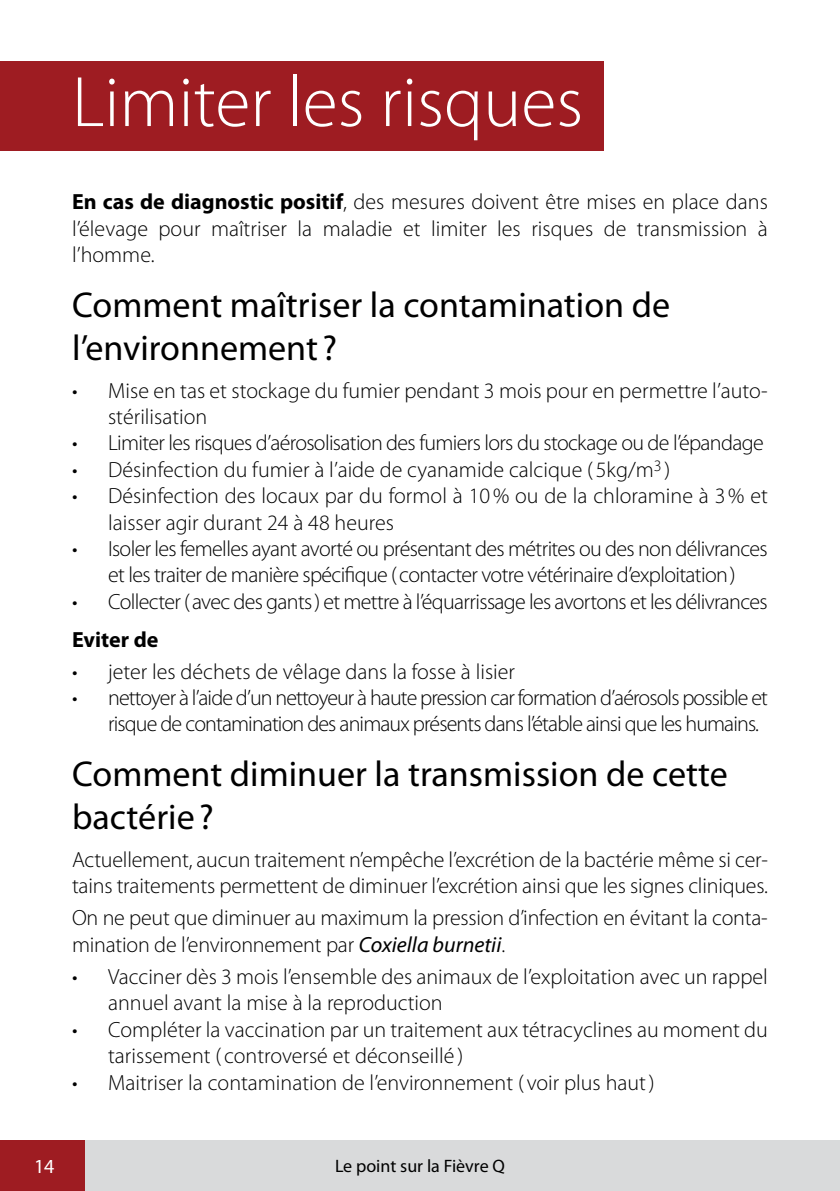
<style>
.page{position:relative;width:840px;height:1191px;background:#fff}
.page>*{position:absolute;margin:0;border:0;box-sizing:border-box;transform-origin:0 0}
.t1{font:300 72px "Myriad Pro";color:#fff}
.t2{font:36px/43.2px "Myriad Pro";color:#000}
.t3{font:300 22px/26.4px "Myriad Pro";letter-spacing:-.01em;color:#000}
.t4{font:300 22px/26.4px "Myriad Pro";letter-spacing:-.03em;color:#000;text-align:center}
.t5{font:300 22px/26.4px "Myriad Pro";letter-spacing:-.04em;color:#000}
.t6{font:700 22px "Myriad Pro";color:#000}
.t7{font:20px "Myriad Pro";color:#fff}
.t8{font:18px "Myriad Pro";color:#000}
.s1{font-weight:700}
.s2{font-weight:400;font-style:italic}
</style>
<div class="page">
<div style="left:0;top:1140px;width:839px;height:51px;background:#d9dadb"></div>
<div style="left:0;top:1140px;width:85px;height:51px;background:#9e1c22"></div>
<div style="left:0;top:61px;width:602px;height:89px;background:#9e1c22"></div>
<h1 class="t1" style="left:72px;top:59px;width:512px">Limiter les risques</h1>
<p class="t3" style="left:72px;top:188px;width:697px;text-align:justify"><span class="s1">En cas de diagnostic positif</span>, des mesures doivent être mises en place dans l’élevage pour maîtriser la maladie et limiter les risques de transmission à l’homme.</p>
<h2 class="t2" style="left:72px;top:282px;width:599px">Comment maîtriser la contamination de l’environnement ?</h2>
<p class="t3" style="left:108px;top:377px;width:660px;text-indent:-36px">• Mise en tas et stockage du fumier pendant 3 mois pour en permettre l’auto&shy;stérilisation</p>
<p class="t4" style="left:72px;top:429px;width:692px">• Limiter les risques d’aérosolisation des fumiers lors du stockage ou de l’épandage</p>
<p class="t3" style="left:72px;top:456px;width:599px">• Désinfection du fumier à l’aide de cyanamide calcique ( 5kg/m<sup>3</sup> )</p>
<p class="t3" style="left:108px;top:482px;width:661px;text-indent:-36px">• Désinfection des locaux par du formol à 10% ou de la chloramine à 3% et laisser agir durant 24 à 48 heures</p>
<p class="t4" style="left:72px;top:535px;width:696px">• Isoler les femelles ayant avorté ou présentant des métrites ou des non délivrances et les traiter de manière spécifique (contacter votre vétérinaire d’exploitation)</p>
<p class="t4" style="left:72px;top:588px;width:697px">• Collecter (avec des gants) et mettre à l’équarrissage les avortons et les délivrances</p>
<p class="t6" style="left:72px;top:625px;width:88px">Eviter de</p>
<p class="t3" style="left:72px;top:658px;width:444px">• jeter les déchets de vêlage dans la fosse à lisier</p>
<p class="t5" style="left:108px;top:684px;width:661px;text-indent:-36px">• nettoyer à l’aide d’un nettoyeur à haute pression car formation d’aérosols possible et risque de contamination des animaux présents dans l’étable ainsi que les humains.</p>
<h2 class="t2" style="left:72px;top:751px;width:657px">Comment diminuer la transmission de cette bactérie?</h2>
<p class="t3" style="left:72px;top:846px;width:697px">Actuellement, aucun traitement n’empêche l’excrétion de la bactérie même si cer&shy;tains traitements permettent de diminuer l’excrétion ainsi que les signes cliniques.</p>
<p class="t3" style="left:72px;top:904px;width:696px">On ne peut que diminuer au maximum la pression d’infection en évitant la conta&shy;mination de l’environnement par <span class="s2">Coxiella burnetii</span>.</p>
<p class="t3" style="left:108px;top:963px;width:661px;text-indent:-36px">• Vacciner dès 3 mois l’ensemble des animaux de l’exploitation avec un rappel annuel avant la mise à la reproduction</p>
<p class="t3" style="left:108px;top:1016px;width:661px;text-indent:-36px">• Compléter la vaccination par un traitement aux tétracyclines au moment du tarissement ( controversé et déconseillé )</p>
<p class="t3" style="left:72px;top:1068px;width:583px">• Maitriser la contamination de l’environnement ( voir plus haut)</p>
<p class="t7" style="left:34px;top:1153px;width:22px">14</p>
<p class="t8" style="left:335px;top:1154px;width:171px">Le point sur la Fièvre Q</p>
</div>
